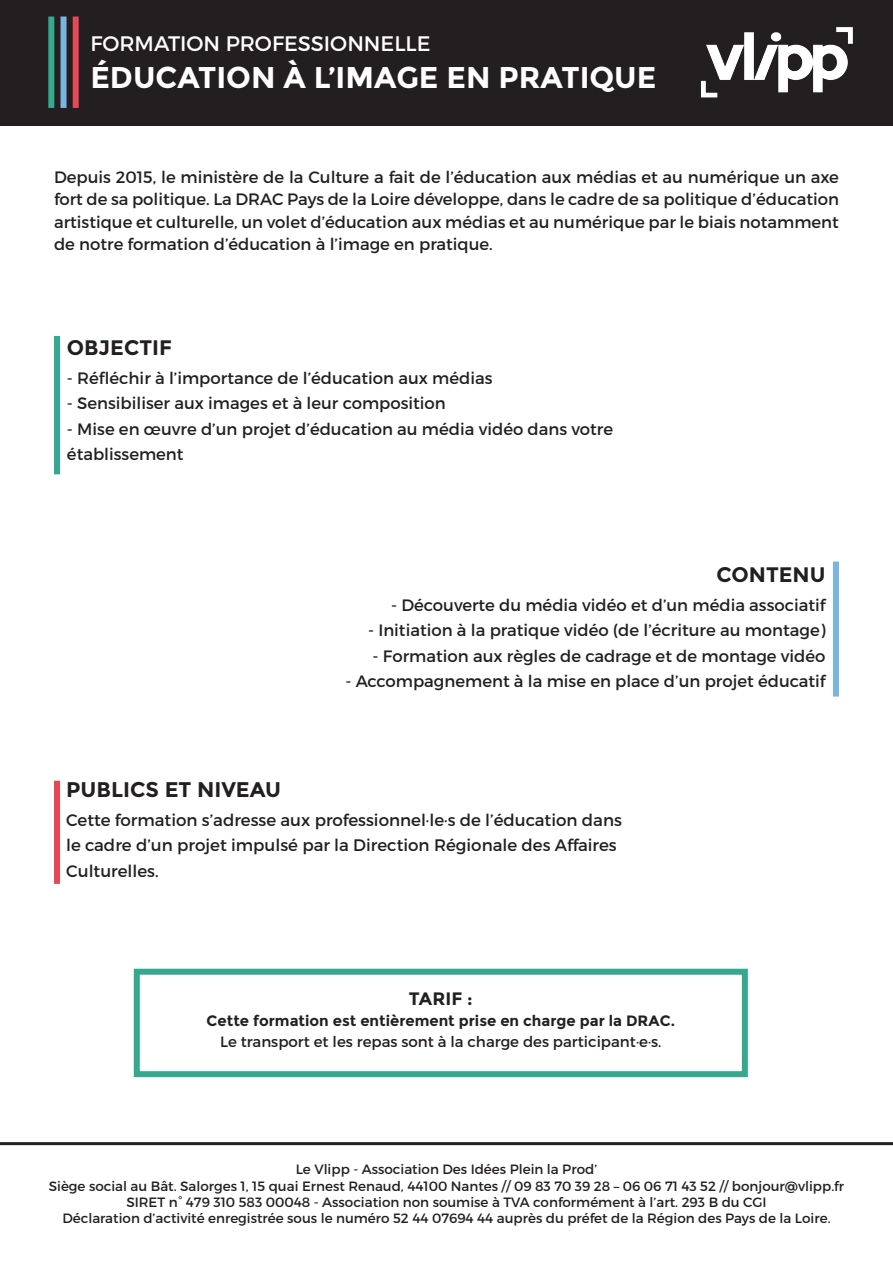
<style>
.page{position:relative;width:893px;height:1263px;background:#fff}
.page>*{position:absolute;margin:0;border:0;box-sizing:border-box;transform-origin:0 0}
.t1{font:700 30px "Montserrat";color:#fff}
.t2{font:700 21.15px "Montserrat";color:#231f20}
.t3{font:21px "Montserrat";color:#fff}
.t4{font:700 21px "Montserrat";color:#231f20}
.t5{font:700 18px "Montserrat";color:#231f20}
.t6{font:16.65px/25.5px "Montserrat";color:#231f20}
.t7{font:16.5px/22.5px "Montserrat";color:#231f20;text-align:justify}
.t8{font:15px "Montserrat";color:#231f20}
.t9{font:700 15px "Montserrat";color:#231f20}
.t10{font:13.5px "Montserrat";color:#231f20}
</style>
<div class="page">
<div style="left:0;top:0;width:893px;height:125px;background:#231f20"></div>
<img style="left:701px;top:27px;width:152px;height:71px">
<div style="left:73px;top:17px;width:6px;height:91px;background:#e74756"></div>
<div style="left:61px;top:17px;width:6px;height:91px;background:#79b5de"></div>
<div style="left:48px;top:17px;width:6px;height:91px;background:#36a88e"></div>
<div style="left:54px;top:336px;width:6px;height:138px;background:#36a88e"></div>
<div style="left:833px;top:561px;width:6px;height:135px;background:#79b5de"></div>
<div style="left:54px;top:781px;width:6px;height:103px;background:#e74756"></div>
<div style="left:134px;top:969px;width:614px;height:108px;border:6px solid #36a88e"></div>
<hr style="left:0;top:1142px;width:893px;height:3px;background:#231f20">
<p class="t3" style="left:90px;top:31px;width:342px">FORMATION PROFESSIONNELLE</p>
<p class="t1" style="left:90px;top:59px;width:568px">ÉDUCATION À L’IMAGE EN PRATIQUE</p>
<p class="t7" style="left:54px;top:165px;width:786px">Depuis 2015, le ministère de la Culture a fait de l’éducation aux médias et au numérique un axe fort de sa politique. La DRAC Pays de la Loire développe, dans le cadre de sa politique d’éducation artistique et culturelle, un volet d’éducation aux médias et au numérique par le biais notamment de notre formation d’éducation à l’image en pratique.</p>
<p class="t4" style="left:67px;top:335px;width:106px">OBJECTIF</p>
<p class="t7" style="left:67px;top:367px;width:427px">- Réfléchir à l’importance de l’éducation aux médias</p>
<p class="t7" style="left:67px;top:392px;width:380px">- Sensibiliser aux images et à leur composition</p>
<p class="t7" style="left:67px;top:416px;width:548px;line-height:25.5px">- Mise en œuvre d’un projet d’éducation au média vidéo dans votre établissement</p>
<p class="t4" style="left:716px;top:562px;width:110px">CONTENU</p>
<p class="t7" style="left:391px;top:593px;width:436px">- Découverte du média vidéo et d’un média associatif</p>
<p class="t7" style="left:368px;top:619px;width:459px">- Initiation à la pratique vidéo (de l’écriture au montage)</p>
<p class="t7" style="left:373px;top:644px;width:454px">- Formation aux règles de cadrage et de montage vidéo</p>
<p class="t7" style="left:346px;top:670px;width:481px">- Accompagnement à la mise en place d’un projet éducatif</p>
<p class="t2" style="left:66px;top:777px;width:217px">PUBLICS ET NIVEAU</p>
<p class="t6" style="left:66px;top:807px;width:557px">Cette formation s’adresse aux professionnel·le·s de l’éducation dans le cadre d’un projet impulsé par la Direction Régionale des Affaires<br>Culturelles.</p>
<p class="t5" style="left:409px;top:988px;width:65px">TARIF :</p>
<p class="t9" style="left:207px;top:1012px;width:470px">Cette formation est entièrement prise en charge par la DRAC.</p>
<p class="t8" style="left:220px;top:1033px;width:443px">Le transport et les repas sont à la charge des participant·e·s.</p>
<p class="t10" style="left:296px;top:1161px;width:303px">Le Vlipp - Association Des Idées Plein la Prod’</p>
<p class="t10" style="left:49px;top:1177px;width:797px">Siège social au Bât. Salorges 1, 15 quai Ernest Renaud, 44100 Nantes // 09 83 70 39 28 – 06 06 71 43 52 // bonjour@vlipp.fr</p>
<p class="t10" style="left:126px;top:1194px;width:642px">SIRET n° 479 310 583 00048 - Association non soumise à TVA conformément à l’art. 293 B du CGI</p>
<p class="t10" style="left:62px;top:1210px;width:770px">Déclaration d’activité enregistrée sous le numéro 52 44 07694 44 auprès du préfet de la Région des Pays de la Loire.</p>
</div>
